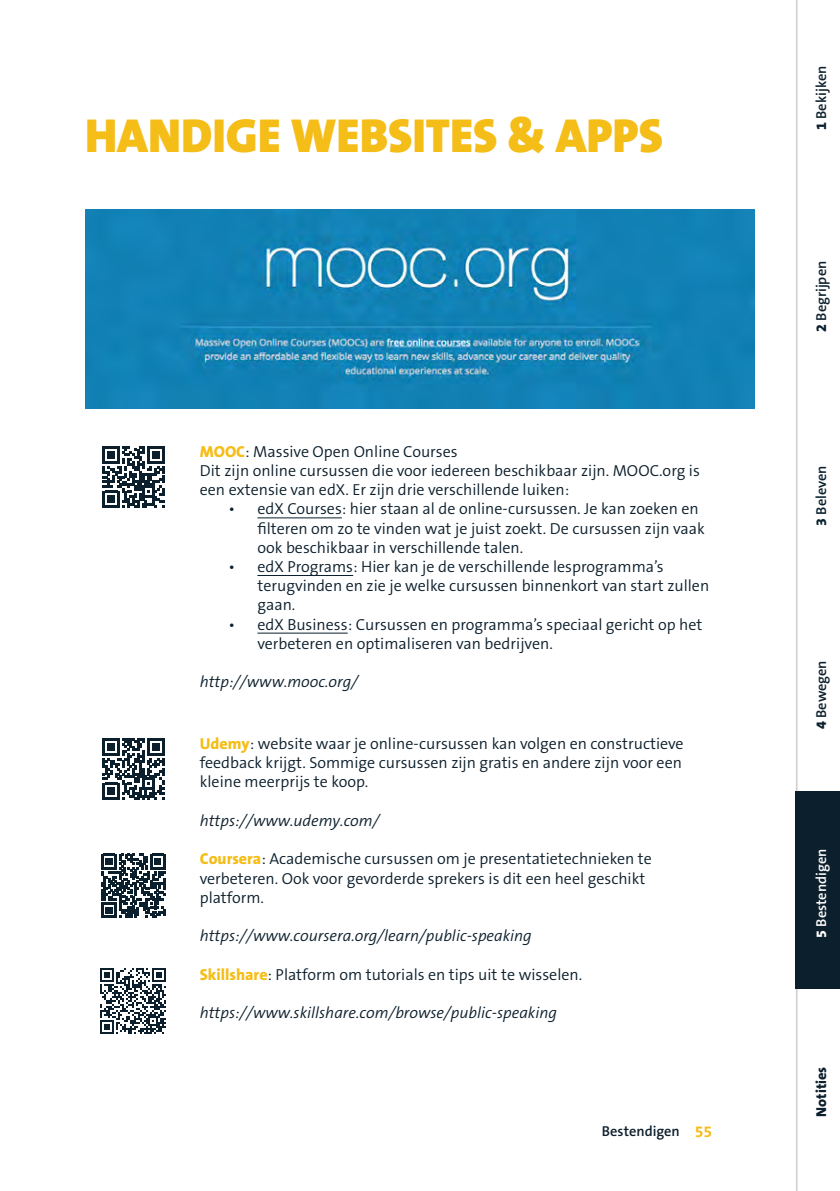
<style>
.page{position:relative;width:840px;height:1191px;background:#fff}
.page>*{position:absolute;margin:0;border:0;box-sizing:border-box;transform-origin:0 0}
.t1{font:900 48px "The Sans B9";color:#f5bd17}
.t2{font:300 16px/19.2px "The Sans B4";color:#0c1f2c}
.t3{font:italic 300 16px "The Sans B4";color:#0c1f2c}
.t4{font:600 14.4px "The Sans B6";color:#0c1f2c}
.t5{font:600 14.4px "The Sans B6";color:#fff}
.t6{font:600 14.4px "The Sans B6";color:#081f2d}
.t7{font:800 14.4px "The Sans B8";color:#0c1f2c}
.s1{font-family:"The Sans B8";font-weight:800;color:#f5bd17}
.s2{font-family:"The Sans B7";font-weight:700;font-size:16px;color:#f5bd17}
.s3{font-family:"The Sans B8";font-weight:800}
</style>
<div class="page">
<hr style="left:257px;top:517px;width:84px;height:1px;background:#0c1f2c">
<hr style="left:257px;top:575px;width:96px;height:1px;background:#0c1f2c">
<hr style="left:257px;top:632px;width:90px;height:1px;background:#0c1f2c">
<svg style="left:102px;top:446px;width:62px;height:62px"></svg>
<svg style="left:102px;top:738px;width:62px;height:62px"></svg>
<svg style="left:101px;top:854px;width:64px;height:64px"></svg>
<svg style="left:100px;top:968px;width:66px;height:65px"></svg>
<img style="left:85px;top:210px;width:669px;height:198px">
<svg style="left:795px;top:0;width:44px;height:1191px"></svg>
<div style="left:795px;top:792px;width:44px;height:197px;background:#0c1f2c"></div>
<h1 class="t1" style="left:85px;top:110px;width:579px">HANDIGE WEBSITES &amp; APPS</h1>
<p class="t2" style="left:200px;top:442px;width:501px"><span class="s1">MOOC</span>: Massive Open Online Courses<br>Dit zijn online cursussen die voor iedereen beschikbaar zijn. MOOC.org is een extensie van edX. Er zijn drie verschillende luiken:</p>
<p class="t2" style="left:257px;top:500px;width:448px;text-indent:-29px">• edX Courses: hier staan al de online-cursussen. Je kan zoeken en filteren om zo te vinden wat je juist zoekt. De cursussen zijn vaak ook beschikbaar in verschillende talen.</p>
<p class="t2" style="left:257px;top:557px;width:453px;text-indent:-29px">• edX Programs: Hier kan je de verschillende lesprogramma’s terugvinden en zie je welke cursussen binnenkort van start zullen gaan.</p>
<p class="t2" style="left:257px;top:615px;width:446px;text-indent:-29px">• edX Business: Cursussen en programma’s speciaal gericht op het verbeteren en optimaliseren van bedrijven.</p>
<p class="t3" style="left:200px;top:673px;width:160px">http://www.mooc.org/</p>
<p class="t2" style="left:200px;top:734px;width:485px;text-align:justify"><span class="s1">Udemy</span>: website waar je online-cursussen kan volgen en constructieve feedback krijgt. Sommige cursussen zijn gratis en andere zijn voor een kleine meerprijs te koop.</p>
<p class="t3" style="left:200px;top:812px;width:181px">https://www.udemy.com/</p>
<p class="t2" style="left:200px;top:849px;width:453px"><span class="s1">Coursera</span>: Academische cursussen om je presentatietechnieken te verbeteren. Ook voor gevorderde sprekers is dit een heel geschikt platform.</p>
<p class="t3" style="left:200px;top:927px;width:333px">https://www.coursera.org/learn/public-speaking</p>
<p class="t2" style="left:200px;top:965px;width:384px"><span class="s1">Skillshare</span>: Platform om tutorials en tips uit te wisselen.</p>
<p class="t3" style="left:200px;top:1004px;width:358px">https://www.skillshare.com/browse/public-speaking</p>
<p class="t4" style="left:601px;top:1123px;width:112px">Bestendigen <span class="s2">55</span></p>
<p class="t4" style="left:813px;top:130px;width:66px;rotate:-90deg"><span class="s3">1</span> Bekijken</p>
<p class="t4" style="left:813px;top:332px;width:72px;rotate:-90deg"><span class="s3">2</span> Begrijpen</p>
<p class="t6" style="left:813px;top:525px;width:62px;rotate:-90deg"><span class="s3">3</span> Beleven</p>
<p class="t4" style="left:813px;top:729px;width:70px;rotate:-90deg"><span class="s3">4</span> Bewegen</p>
<p class="t5" style="left:813px;top:937px;width:90px;rotate:-90deg"><span class="s3">5</span> Bestendigen</p>
<p class="t7" style="left:813px;top:1116px;width:52px;rotate:-90deg">Notities</p>
</div>
